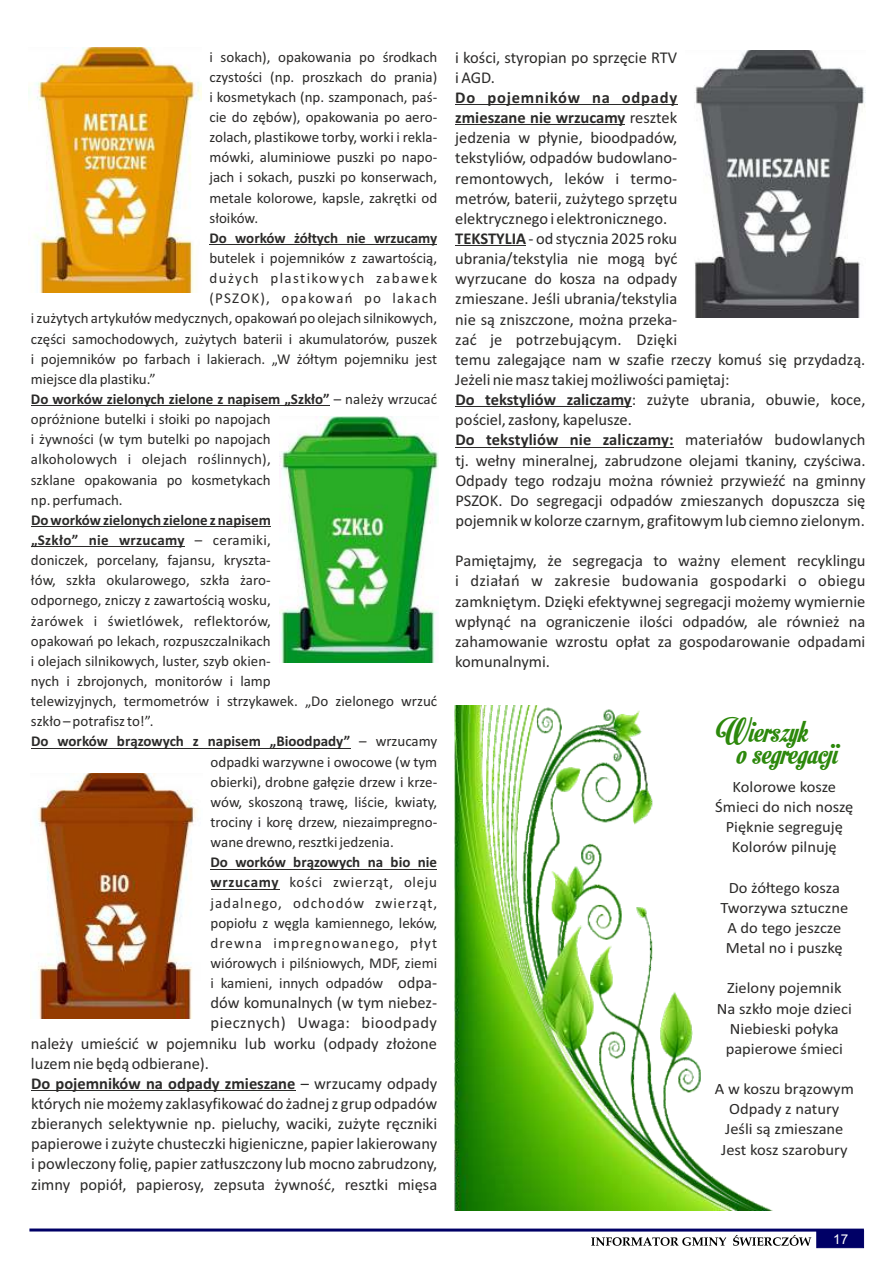
<style>
.page{position:relative;width:893px;height:1263px;background:#fff}
.page>*{position:absolute;margin:0;border:0;box-sizing:border-box;transform-origin:0 0}
.t1{font:34.5px "Motion Picture Personal Use";color:#2c880b}
.t2{font:16.5px/20.1px "Calibri";color:#2b2a29;text-align:justify}
.t3{font:16.5px "Calibri";letter-spacing:.03em;color:#2b2a29}
.t4{font:15.75px/20.1px "Calibri";color:#2b2a29;text-align:center;scale:1.05 1}
.t5{font:15px/20.1px "Calibri";color:#2b2a29;text-align:justify}
.t6{font:700 15px "Calibri";color:#2b2a29}
.t7{font:15px "Calibri";letter-spacing:.02em;color:#2b2a29}
.t8{font:15px "Calibri";letter-spacing:.095em;color:#2b2a29}
.t9{font:15px "Calibri";letter-spacing:.08em;color:#2b2a29}
.t10{font:13.5px "Arial";color:#fff}
.s1{font-weight:400}
.s2{font-weight:700}
.s3{font-size:16.5px}
</style>
<div class="page">
<img style="left:694px;top:50px;width:172px;height:267px">
<img style="left:454px;top:706px;width:318px;height:504px">
<hr style="left:209px;top:244px;width:228px;height:1px;background:#2b2a29">
<hr style="left:31px;top:405px;width:299px;height:1px;background:#2b2a29">
<hr style="left:31px;top:526px;width:240px;height:1px;background:#2b2a29">
<hr style="left:31px;top:546px;width:154px;height:1px;background:#2b2a29">
<hr style="left:31px;top:748px;width:319px;height:1px;background:#2b2a29">
<hr style="left:211px;top:869px;width:226px;height:1px;background:#2b2a29">
<hr style="left:211px;top:889px;width:68px;height:1px;background:#2b2a29">
<hr style="left:31px;top:1090px;width:264px;height:1px;background:#2b2a29">
<img style="left:35px;top:773px;width:163px;height:245px">
<img style="left:279px;top:417px;width:160px;height:245px">
<hr style="left:455px;top:104px;width:223px;height:1px;background:#2b2a29">
<hr style="left:455px;top:125px;width:170px;height:1px;background:#2b2a29">
<hr style="left:455px;top:245px;width:71px;height:1px;background:#2b2a29">
<hr style="left:455px;top:407px;width:177px;height:1px;background:#2b2a29">
<hr style="left:455px;top:447px;width:219px;height:1px;background:#2b2a29">
<img style="left:34px;top:48px;width:167px;height:244px">
<hr style="left:29px;top:1228px;width:835px;height:3px;background:#006">
<svg style="left:591px;top:1231px;width:273px;height:17px"></svg>
<p class="t5" style="left:209px;top:48px;width:229px">i sokach), opakowania po środkach czystości (np. proszkach do prania) i kosmetykach (np. szamponach, paś&shy;cie do zębów), opakowania po aero&shy;zolach, plastikowe torby, worki i rekla&shy;mówki, aluminiowe puszki po napo&shy;jach i sokach, puszki po konserwach, metale kolorowe, kapsle, zakrętki od słoików.</p>
<p class="t6" style="left:209px;top:232px;width:229px">Do worków żółtych nie wrzucamy</p>
<p class="t5" style="left:209px;top:249px;width:229px">butelek i pojemników z zawartością,</p>
<p class="t8" style="left:209px;top:272px;width:229px">dużych plastikowych zabawek</p>
<p class="t9" style="left:209px;top:292px;width:229px">(PSZOK), opakowań po lakach</p>
<p class="t5" style="left:31px;top:310px;width:408px">i zużytych artykułów medycznych, opakowań po olejach silnikowych,</p>
<p class="t5" style="left:31px;top:330px;width:408px">części samochodowych, zużytych baterii i akumulatorów, puszek</p>
<p class="t5" style="left:31px;top:350px;width:408px">i pojemników po farbach i lakierach. „W żółtym pojemniku jest</p>
<p class="t5" style="left:31px;top:370px;width:126px">miejsce dla plastiku.”</p>
<p class="t6" style="left:31px;top:393px;width:408px">Do worków zielonych zielone z napisem „Szkło” <span class="s1">– należy wrzucać</span></p>
<p class="t5" style="left:31px;top:410px;width:241px">opróżnione butelki i słoiki po napojach</p>
<p class="t5" style="left:31px;top:430px;width:241px">i żywności (w tym butelki po napojach</p>
<p class="t7" style="left:31px;top:453px;width:241px">alkoholowych i olejach roślinnych),</p>
<p class="t5" style="left:31px;top:471px;width:241px">szklane opakowania po kosmetykach</p>
<p class="t5" style="left:31px;top:491px;width:93px">np. perfumach.</p>
<p class="t5" style="left:31px;top:511px;width:408px;text-align:left"><span class="s2">Do worków zielonych zielone z napisem<br>„Szkło” nie wrzucamy</span> – ceramiki,<br>doniczek, porcelany, fajansu, kryszta-<br>łów, szkła okularowego, szkła żaro-<br>odpornego, zniczy z zawartością wosku,<br>żarówek i świetlówek, reflektorów,<br>opakowań po lekach, rozpuszczalnikach<br>i olejach silnikowych, luster, szyb okien-<br>nych i zbrojonych, monitorów i lamp<br>telewizyjnych, termometrów i strzykawek. „Do zielonego wrzuć szkło – potrafisz to!”.</p>
<p class="t5" style="left:211px;top:733px;width:228px;text-indent:-180px"><span class="s2">Do worków brązowych z napisem „Bioodpady”</span> – wrzucamy odpadki warzywne i owocowe (w tym obierki), drobne gałęzie drzew i krze&shy;wów, skoszoną trawę, liście, kwiaty, trociny i korę drzew, niezaimpregno&shy;wane drewno, resztki jedzenia.</p>
<p class="t5" style="left:210px;top:853px;width:228px"><span class="s2">Do worków brązowych na bio nie wrzucamy</span> kości zwierząt, oleju jadalnego, odchodów zwierząt, popiołu z węgla kamiennego, leków, drewna impregnowanego, płyt wiórowych i pilśniowych, MDF, ziemi i kamieni, innych odpadów <span class="s3">odpa-</span></p>
<p class="t2" style="left:210px;top:994px;width:228px">dów komunalnych (w tym niebez-</p>
<p class="t3" style="left:210px;top:1016px;width:228px">piecznych) Uwaga: bioodpady</p>
<p class="t2" style="left:31px;top:1034px;width:408px">należy umieścić w pojemniku lub worku (odpady złożone</p>
<p class="t2" style="left:31px;top:1054px;width:180px">luzem nie będą odbierane).</p>
<p class="t2" style="left:31px;top:1075px;width:408px"><span class="s2">Do pojemników na odpady zmieszane</span> – wrzucamy odpady których nie możemy zaklasyfikować do żadnej z grup odpadów zbieranych selektywnie np. pieluchy, waciki, zużyte ręczniki papierowe i zużyte chusteczki higieniczne, papier lakierowany i powleczony folię, papier zatłuszczony lub mocno zabrudzony, zimny popiół, papierosy, zepsuta żywność, resztki mięsa</p>
<p class="t2" style="left:455px;top:48px;width:223px">i kości, styropian po sprzęcie RTV i AGD.</p>
<p class="t2" style="left:455px;top:89px;width:412px;text-align:left"><span class="s2">Do pojemników na odpady<br>zmieszane nie wrzucamy</span> resztek<br>jedzenia w płynie, bioodpadów,<br>tekstyliów, odpadów budowlano-<br>remontowych, leków i termo-<br>metrów, baterii, zużytego sprzętu<br>elektrycznego i elektronicznego.<br><span class="s2">TEKSTYLIA</span> - od stycznia 2025 roku<br>ubrania/tekstylia nie mogą być<br>wyrzucane do kosza na odpady<br>zmieszane. Jeśli ubrania/tekstylia<br>nie są zniszczone, można przeka-<br>zać je potrzebującym. Dzięki<br>temu zalegające nam w szafie rzeczy komuś się przydadzą.<br>Jeżeli nie masz takiej możliwości pamiętaj:</p>
<p class="t2" style="left:455px;top:391px;width:412px"><span class="s2">Do tekstyliów zaliczamy</span>: zużyte ubrania, obuwie, koce, pościel, zasłony, kapelusze.</p>
<p class="t2" style="left:455px;top:431px;width:412px"><span class="s2">Do tekstyliów nie zaliczamy:</span> materiałów budowlanych tj. wełny mineralnej, zabrudzone olejami tkaniny, czyściwa.<br>Odpady tego rodzaju można również przywieźć na gminny PSZOK. Do segregacji odpadów zmieszanych dopuszcza się pojemnik w kolorze czarnym, grafitowym lub ciemno zielonym.</p>
<p class="t2" style="left:455px;top:552px;width:412px">Pamiętajmy, że segregacja to ważny element recyklingu i działań w zakresie budowania gospodarki o obiegu zamkniętym. Dzięki efektywnej segregacji możemy wymiernie wpłynąć na ograniczenie ilości odpadów, ale również na zahamowanie wzrostu opłat za gospodarowanie odpadami komunalnymi.</p>
<h1 class="t1" style="left:716px;top:716px;width:93px">Wierszyk</h1>
<h1 class="t1" style="left:736px;top:738px;width:103px">o segregacji</h1>
<p class="t4" style="left:715px;top:778px;width:133px">Kolorowe kosze<br>Śmieci do nich noszę<br>Pięknie segreguję<br>Kolorów pilnuję</p>
<p class="t4" style="left:720px;top:879px;width:123px">Do żółtego kosza<br>Tworzywa sztuczne<br>A do tego jeszcze<br>Metal no i puszkę</p>
<p class="t4" style="left:717px;top:979px;width:130px">Zielony pojemnik<br>Na szkło moje dzieci<br>Niebieski połyka papierowe śmieci</p>
<p class="t4" style="left:715px;top:1080px;width:134px">A w koszu brązowym<br>Odpady z natury<br>Jeśli są zmieszane<br>Jest kosz szarobury</p>
<p class="t10" style="left:833px;top:1234px;width:17px">17</p>
</div>
